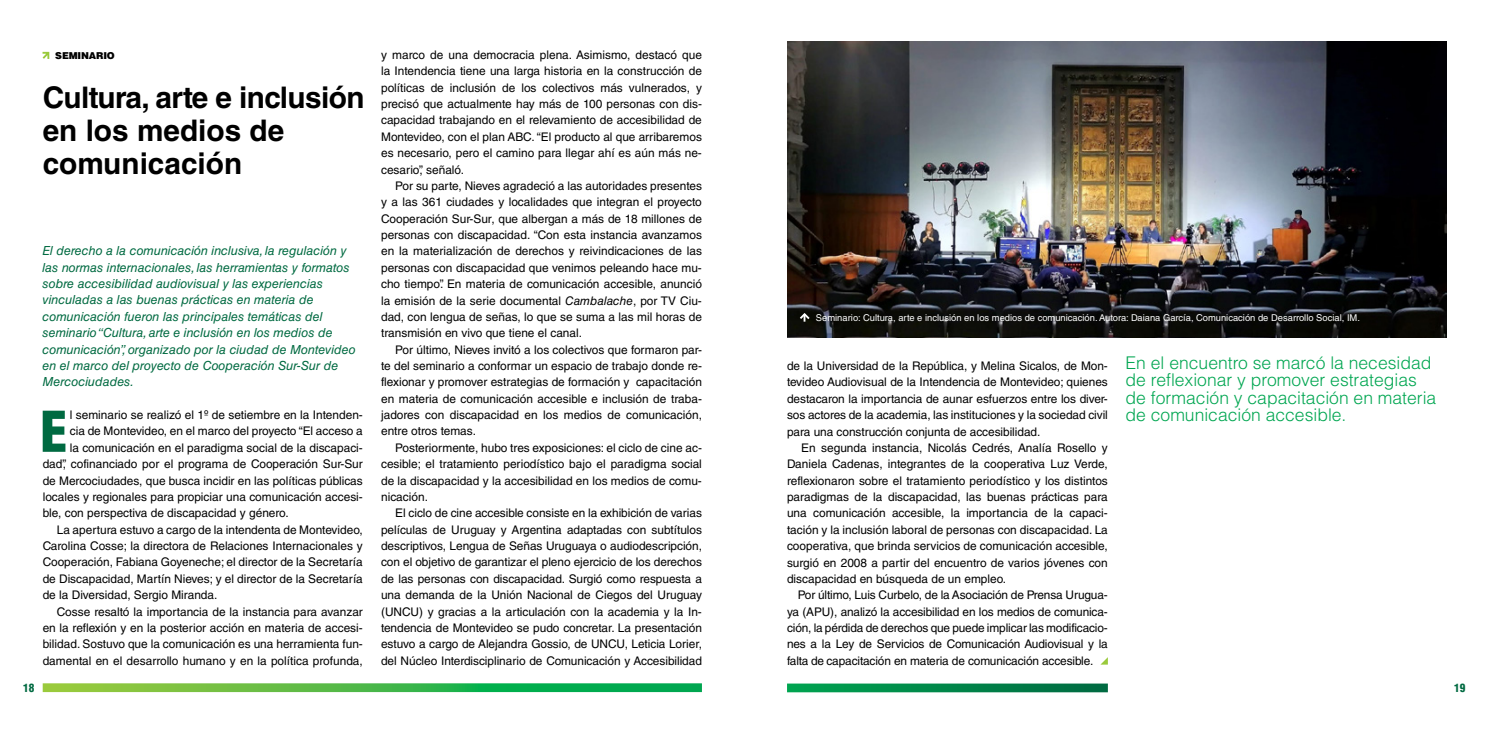
<style>
.page{position:relative;width:1489px;height:745px;background:#fff}
.page>*{position:absolute;margin:0;border:0;box-sizing:border-box;transform-origin:0 0}
.t1{font:900 condensed 54.75px "Helvetica LT Std";color:#006a41}
.t2{font:700 29.75px/32.8px "Helvetica LT Std";color:#000}
.t3{font:300 17.5px/17.5px "Helvetica LT Std";color:#00a651}
.t4{font:italic 12.5px/16.4px "Helvetica LT Std";color:#006a41}
.t5{font:11.88px/16.4px "Helvetica LT Std";color:#000;text-align:justify}
.t6{font:900 condensed 11.25px "Helvetica LT Std";color:#006a41}
.t7{font:900 9.5px "Helvetica LT Std";letter-spacing:-.015em;color:#000}
.t8{font:9.38px "Helvetica LT Std";color:#fff}
.s1{font-style:italic}
</style>
<div class="page">
<svg style="left:42px;top:51px;width:8px;height:8px"></svg>
<svg style="left:43px;top:683px;width:659px;height:8px;background:#4aba4f"></svg>
<svg style="left:787px;top:683px;width:320px;height:8px;background:#118e55"></svg>
<img style="left:787px;top:42px;width:659px;height:295px">
<svg style="left:1101px;top:658px;width:6px;height:6px"></svg>
<svg style="left:797px;top:311px;width:14px;height:10px"></svg>
<p class="t7" style="left:55px;top:49px;width:61px">SEMINARIO</p>
<h2 class="t2" style="left:43px;top:81px;width:323px">Cultura, arte e inclusión en los medios de comunicación</h2>
<p class="t4" style="left:43px;top:242px;width:314px">El derecho a la comunicación inclusiva, la regulación y las normas internacionales, las herramientas y formatos sobre accesibilidad audiovisual y las experiencias vinculadas a las buenas prácticas en materia de comunicación fueron las principales temáticas del seminario “Cultura, arte e inclusión en los medios de comunicación”, organizado por la ciudad de Montevideo en el marco del proyecto de Cooperación Sur-Sur de Mercociudades.</p>
<h1 class="t1" style="left:40px;top:397px;width:29px">E</h1>
<p class="t5" style="left:70px;top:406px;width:294px">l seminario se realizó el 1º de setiembre en la Intenden-</p>
<p class="t5" style="left:70px;top:423px;width:294px">cia de Montevideo, en el marco del proyecto “El acceso a</p>
<p class="t5" style="left:70px;top:439px;width:294px">la comunicación en el paradigma social de la discapaci-</p>
<p class="t5" style="left:43px;top:455px;width:321px">dad”, cofinanciado por el programa de Cooperación Sur-Sur</p>
<p class="t5" style="left:43px;top:472px;width:321px">de Mercociudades, que busca incidir en las políticas públicas</p>
<p class="t5" style="left:43px;top:488px;width:322px">locales y regionales para propiciar una comunicación accesi-</p>
<p class="t5" style="left:43px;top:504px;width:247px">ble, con perspectiva de discapacidad y género.</p>
<p class="t5" style="left:57px;top:521px;width:307px">La apertura estuvo a cargo de la intendenta de Montevideo,</p>
<p class="t5" style="left:43px;top:537px;width:322px">Carolina Cosse; la directora de Relaciones Internacionales y</p>
<p class="t5" style="left:43px;top:553px;width:321px">Cooperación, Fabiana Goyeneche; el director de la Secretaría</p>
<p class="t5" style="left:43px;top:570px;width:322px">de Discapacidad, Martín Nieves; y el director de la Secretaría</p>
<p class="t5" style="left:43px;top:586px;width:176px">de la Diversidad, Sergio Miranda.</p>
<p class="t5" style="left:57px;top:602px;width:307px">Cosse resaltó la importancia de la instancia para avanzar</p>
<p class="t5" style="left:43px;top:619px;width:321px">en la reflexión y en la posterior acción en materia de accesi-</p>
<p class="t5" style="left:43px;top:635px;width:322px">bilidad. Sostuvo que la comunicación es una herramienta fun-</p>
<p class="t5" style="left:43px;top:651px;width:322px">damental en el desarrollo humano y en la política profunda,</p>
<p class="t5" style="left:381px;top:46px;width:322px">y marco de una democracia plena. Asimismo, destacó que la Intendencia tiene una larga historia en la construcción de políticas de inclusión de los colectivos más vulnerados, y precisó que actualmente hay más de 100 personas con dis&shy;capacidad trabajando en el relevamiento de accesibilidad de Montevideo, con el plan ABC. “El producto al que arribaremos es necesario, pero el camino para llegar ahí es aún más ne&shy;cesario”, señaló.</p>
<p class="t5" style="left:381px;top:177px;width:322px;text-indent:14px">Por su parte, Nieves agradeció a las autoridades presentes y a las 361 ciudades y localidades que integran el proyecto Cooperación Sur-Sur, que albergan a más de 18 millones de personas con discapacidad. “Con esta instancia avanzamos en la materialización de derechos y reivindicaciones de las personas con discapacidad que venimos peleando hace mu&shy;cho tiempo”. En materia de comunicación accesible, anunció la emisión de la serie documental <span class="s1">Cambalache</span>, por TV Ciu&shy;dad, con lengua de señas, lo que se suma a las mil horas de transmisión en vivo que tiene el canal.</p>
<p class="t5" style="left:381px;top:341px;width:322px;text-indent:14px">Por último, Nieves invitó a los colectivos que formaron par&shy;te del seminario a conformar un espacio de trabajo donde re&shy;flexionar y promover estrategias de formación y capacitación en materia de comunicación accesible e inclusión de traba&shy;jadores con discapacidad en los medios de comunicación, entre otros temas.</p>
<p class="t5" style="left:381px;top:439px;width:322px;text-indent:14px">Posteriormente, hubo tres exposiciones: el ciclo de cine ac&shy;cesible; el tratamiento periodístico bajo el paradigma social de la discapacidad y la accesibilidad en los medios de comu&shy;nicación.</p>
<p class="t5" style="left:381px;top:504px;width:322px;text-indent:14px">El ciclo de cine accesible consiste en la exhibición de varias películas de Uruguay y Argentina adaptadas con subtítulos descriptivos, Lengua de Señas Uruguaya o audiodescripción, con el objetivo de garantizar el pleno ejercicio de los derechos de las personas con discapacidad. Surgió como respuesta a una demanda de la Unión Nacional de Ciegos del Uruguay (UNCU) y gracias a la articulación con la academia y la In&shy;tendencia de Montevideo se pudo concretar. La presentación estuvo a cargo de Alejandra Gossio, de UNCU, Leticia Lorier, del Núcleo Interdisciplinario de Comunicación y Accesibilidad</p>
<p class="t8" style="left:815px;top:311px;width:545px">Seminario: Cultura, arte e inclusión en los medios de comunicación. Autora: Daiana García, Comunicación de Desarrollo Social, IM.</p>
<p class="t5" style="left:787px;top:357px;width:322px">de la Universidad de la República, y Melina Sicalos, de Mon&shy;tevideo Audiovisual de la Intendencia de Montevideo; quienes destacaron la importancia de aunar esfuerzos entre los diver&shy;sos actores de la academia, las instituciones y la sociedad civil para una construcción conjunta de accesibilidad.</p>
<p class="t5" style="left:787px;top:439px;width:322px;text-indent:14px">En segunda instancia, Nicolás Cedrés, Analía Rosello y Daniela Cadenas, integrantes de la cooperativa Luz Verde, reflexionaron sobre el tratamiento periodístico y los distintos paradigmas de la discapacidad, las buenas prácticas para una comunicación accesible, la importancia de la capaci&shy;tación y la inclusión laboral de personas con discapacidad. La cooperativa, que brinda servicios de comunicación accesible, surgió en 2008 a partir del encuentro de varios jóvenes con discapacidad en búsqueda de un empleo.</p>
<p class="t5" style="left:787px;top:586px;width:322px;text-indent:11px">Por último, Luis Curbelo, de la Asociación de Prensa Urugua&shy;ya (APU), analizó la accesibilidad en los medios de comunica&shy;ción, la pérdida de derechos que puede implicar las modificacio&shy;nes a la Ley de Servicios de Comunicación Audiovisual y la falta de capacitación en materia de comunicación accesible.</p>
<h3 class="t3" style="left:1125px;top:353px;width:312px">En el encuentro se marcó la necesidad de reflexionar y promover estrategias de formación y capacitación en materia de comunicación accesible.</h3>
<p class="t6" style="left:23px;top:679px;width:13px">18</p>
<p class="t6" style="left:1453px;top:680px;width:13px">19</p>
</div>
